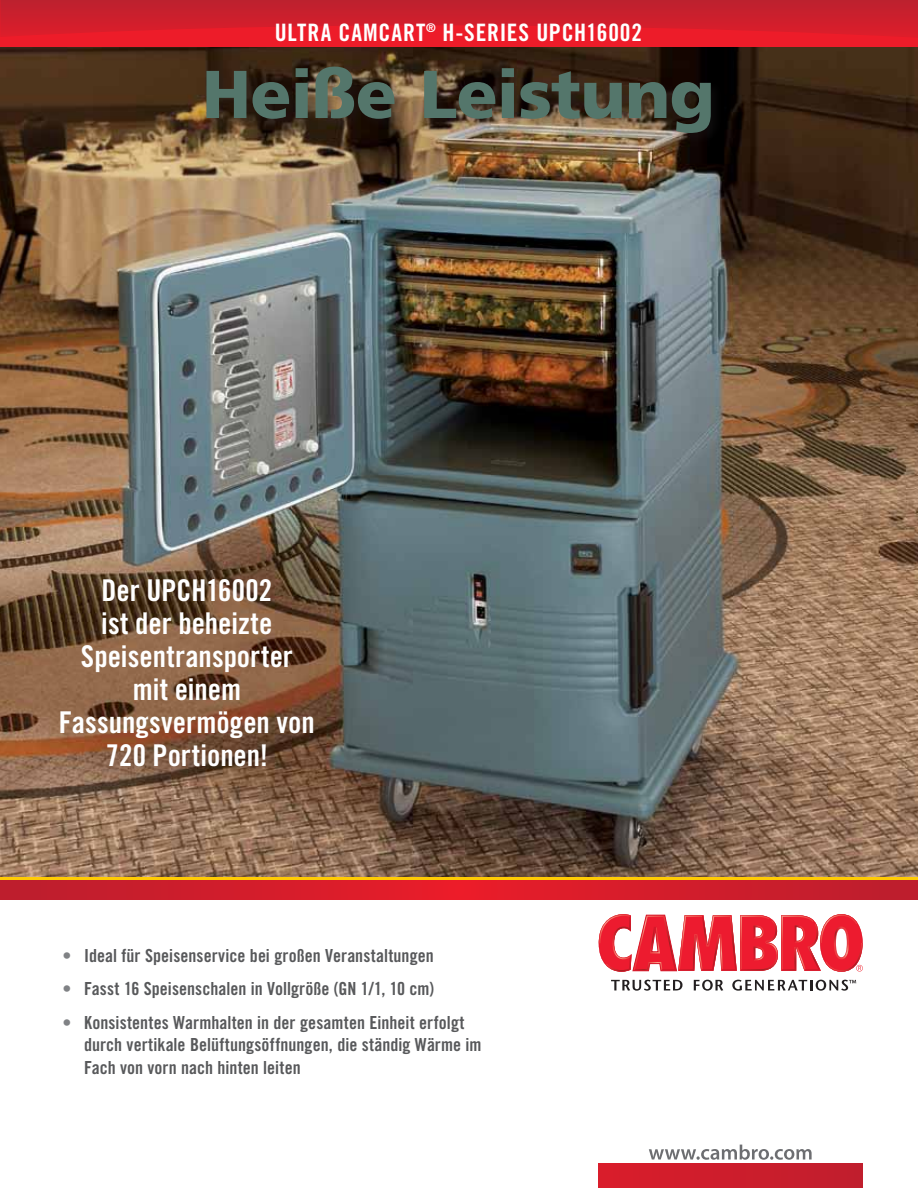
<style>
.page{position:relative;width:918px;height:1188px;background:#fff}
.page>*{position:absolute;margin:0;border:0;box-sizing:border-box;transform-origin:0 0}
.t1{font:900 67.5px "Frutiger";letter-spacing:-.015em;color:#54766b}
.t2{font:30px/33px "Trade Gothic LT Std Bd Cn 20";color:#fff;text-align:center}
.t3{font:24px "Trade Gothic LT Std Bd Cn 20";letter-spacing:.035em;color:#fff}
.t4{font:18px/22.5px "Trade Gothic LT Std Bd Cn 20";color:#58595b}
.s1{color:#808285}
</style>
<div class="page">
<img style="left:0;top:46px;width:918px;height:831px">
<div style="left:0;top:0;width:918px;height:46px;background:#ed1c29"></div>
<svg style="left:0;top:0;width:918px;height:37px"></svg>
<svg style="left:0;top:880px;width:918px;height:19px;background:#d11d2b"></svg>
<hr style="left:0;top:877px;width:918px;height:3px;background:#ffcb05">
<svg style="left:611px;top:980px;width:72px;height:11px"></svg>
<svg style="left:694px;top:980px;width:29px;height:11px"></svg>
<svg style="left:732px;top:980px;width:124px;height:11px"></svg>
<svg style="left:599px;top:914px;width:264px;height:58px"></svg>
<div style="left:598px;top:1164px;width:264px;height:24px;background:#cd1d2c"></div>
<svg style="left:649px;top:1145px;width:163px;height:15px"></svg>
<div style="left:204px;top:64px;width:520px;height:82px;background:#231f20;opacity:.32"></div>
<h3 class="t3" style="left:275px;top:18px;width:369px">ULTRA CAMCART<sup>®</sup> H-SERIES UPCH16002</h3>
<h1 class="t1" style="left:202px;top:54px;width:514px">Heiße Leistung</h1>
<h2 class="t2" style="left:59px;top:574px;width:257px">Der UPCH16002<br>ist der beheizte<br>Speisentransporter<br>mit einem<br>Fassungsvermögen von<br>720 Portionen!</h2>
<p class="t4" style="left:63px;top:944px;width:373px"><span class="s1">•</span> Ideal für Speisenservice bei großen Veranstaltungen</p>
<p class="t4" style="left:63px;top:978px;width:373px"><span class="s1">•</span> Fasst 16 Speisenschalen in Vollgröße (GN 1/1, 10 cm)</p>
<p class="t4" style="left:84px;top:1011px;width:399px;text-indent:-22px"><span class="s1">•</span> Konsistentes Warmhalten in der gesamten Einheit erfolgt durch vertikale Belüftungsöffnungen, die ständig Wärme im<br>Fach von vorn nach hinten leiten</p>
</div>
